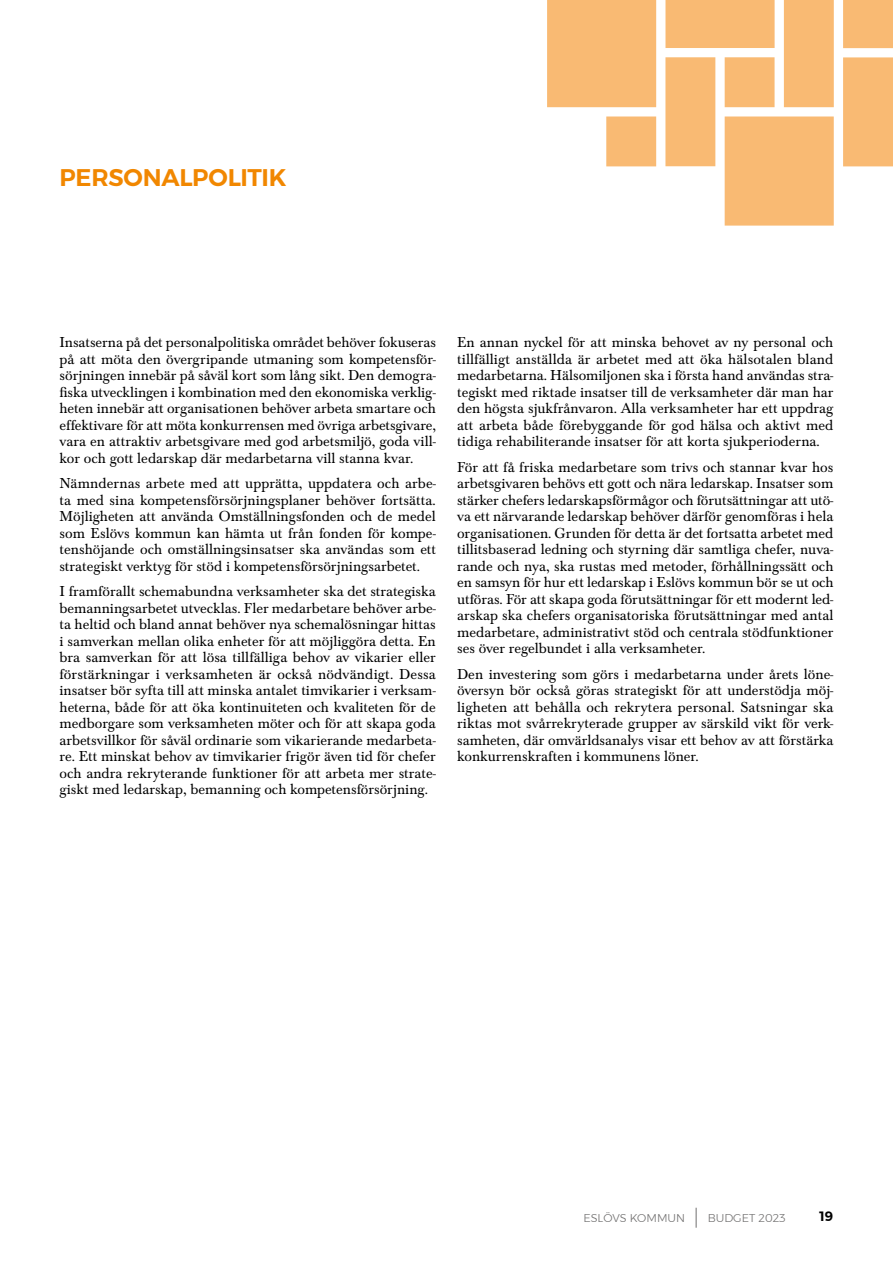
<style>
.page{position:relative;width:893px;height:1263px;background:#fff}
.page>*{position:absolute;margin:0;border:0;box-sizing:border-box;transform-origin:0 0}
.t1{font:600 24px "Montserrat";letter-spacing:-.01em;color:#f18700}
.Normal_Eslöv{font:15px/16.5px "Baskerville Std";color:#000;text-align:justify}
.t2{font:600 13.5px "Montserrat";color:#000}
.t3{font:300 11.25px "Montserrat";color:#706f6f}
</style>
<div class="page">
<svg style="left:547px;top:0;width:346px;height:226px;fill:#f9ba73"></svg>
<svg style="left:696px;top:1208px;width:1px;height:20px"></svg>
<h1 class="t1" style="left:60px;top:158px;width:229px">PERSONALPOLITIK</h1>
<p class="Normal_Eslöv" style="left:60px;top:334px;width:378px">Insatserna på det personalpolitiska området behöver fokuseras på att möta den övergripande utmaning som kompetensför&shy;sörjningen innebär på såväl kort som lång sikt. Den demogra&shy;fiska utvecklingen i kombination med den ekonomiska verklig&shy;heten innebär att organisationen behöver arbeta smartare och effektivare för att möta konkurrensen med övriga arbetsgivare, vara en attraktiv arbetsgivare med god arbetsmiljö, goda vill&shy;kor och gott ledarskap där medarbetarna vill stanna kvar.</p>
<p class="Normal_Eslöv" style="left:60px;top:475px;width:378px">Nämndernas arbete med att upprätta, uppdatera och arbe&shy;ta med sina kompetensförsörjningsplaner behöver fortsätta.<br>Möjligheten att använda Omställningsfonden och de medel som Eslövs kommun kan hämta ut från fonden för kompe&shy;tenshöjande och omställningsinsatser ska användas som ett strategiskt verktyg för stöd i kompetensförsörjningsarbetet.</p>
<p class="Normal_Eslöv" style="left:60px;top:583px;width:378px">I framförallt schemabundna verksamheter ska det strategiska bemanningsarbetet utvecklas. Fler medarbetare behöver arbe&shy;ta heltid och bland annat behöver nya schemalösningar hittas i samverkan mellan olika enheter för att möjliggöra detta. En bra samverkan för att lösa tillfälliga behov av vikarier eller förstärkningar i verksamheten är också nödvändigt. Dessa insatser bör syfta till att minska antalet timvikarier i verksam&shy;heterna, både för att öka kontinuiteten och kvaliteten för de medborgare som verksamheten möter och för att skapa goda arbetsvillkor för såväl ordinarie som vikarierande medarbeta&shy;re. Ett minskat behov av timvikarier frigör även tid för chefer och andra rekryterande funktioner för att arbeta mer strate&shy;giskt med ledarskap, bemanning och kompetensförsörjning.</p>
<p class="Normal_Eslöv" style="left:457px;top:334px;width:378px">En annan nyckel för att minska behovet av ny personal och tillfälligt anställda är arbetet med att öka hälsotalen bland medarbetarna. Hälsomiljonen ska i första hand användas stra&shy;tegiskt med riktade insatser till de verksamheter där man har den högsta sjukfrånvaron. Alla verksamheter har ett uppdrag att arbeta både förebyggande för god hälsa och aktivt med tidiga rehabiliterande insatser för att korta sjukperioderna.</p>
<p class="Normal_Eslöv" style="left:457px;top:459px;width:378px">För att få friska medarbetare som trivs och stannar kvar hos arbetsgivaren behövs ett gott och nära ledarskap. Insatser som stärker chefers ledarskapsförmågor och förutsättningar att utö&shy;va ett närvarande ledarskap behöver därför genomföras i hela organisationen. Grunden för detta är det fortsatta arbetet med tillitsbaserad ledning och styrning där samtliga chefer, nuva&shy;rande och nya, ska rustas med metoder, förhållningssätt och en samsyn för hur ett ledarskap i Eslövs kommun bör se ut och utföras. För att skapa goda förutsättningar för ett modernt led&shy;arskap ska chefers organisatoriska förutsättningar med antal medarbetare, administrativt stöd och centrala stödfunktioner ses över regelbundet i alla verksamheter.</p>
<p class="Normal_Eslöv" style="left:457px;top:666px;width:378px">Den investering som görs i medarbetarna under årets löne&shy;översyn bör också göras strategiskt för att understödja möj&shy;ligheten att behålla och rekrytera personal. Satsningar ska riktas mot svårrekryterade grupper av särskild vikt för verk&shy;samheten, där omvärldsanalys visar ett behov av att förstärka konkurrenskraften i kommunens löner.</p>
<p class="t3" style="left:583px;top:1209px;width:103px">ESLÖVS KOMMUN</p>
<p class="t3" style="left:708px;top:1209px;width:79px">BUDGET 2023</p>
<p class="t2" style="left:820px;top:1205px;width:15px">19</p>
</div>
